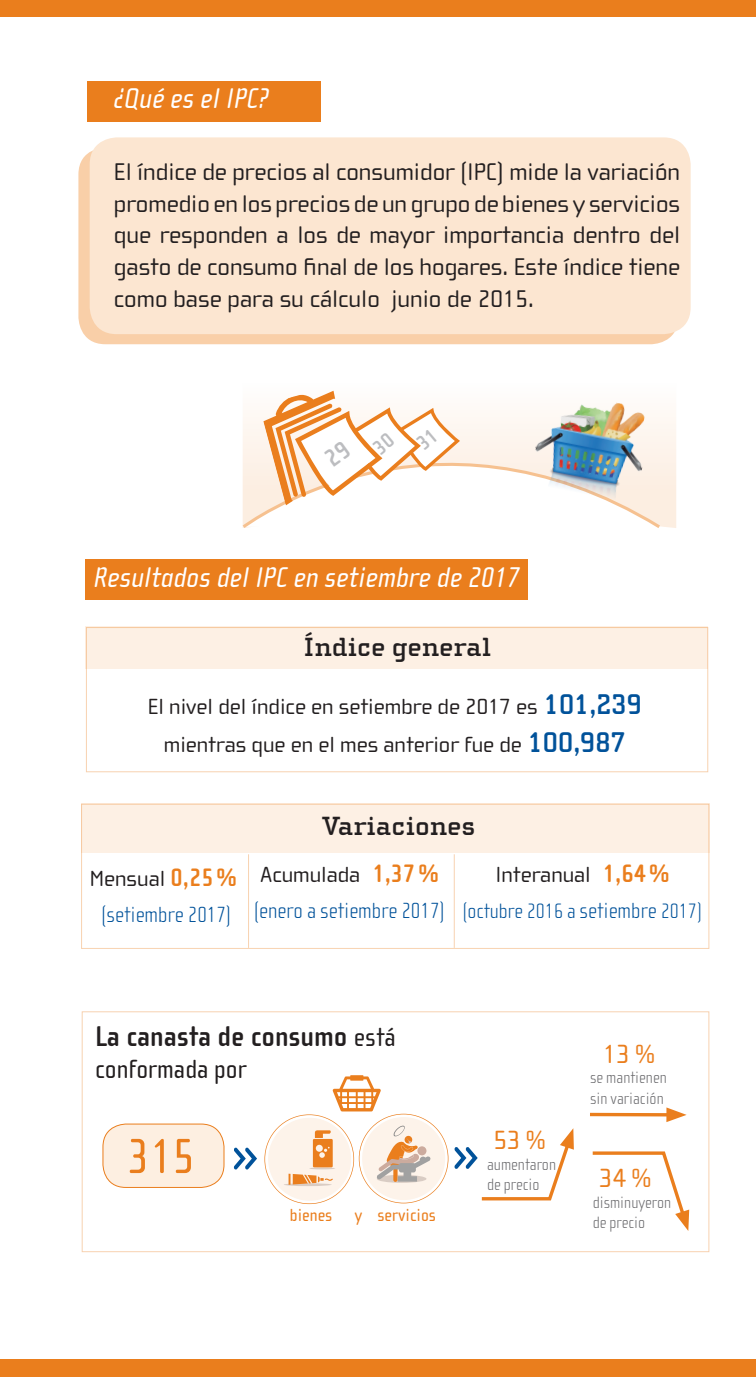
<style>
.page{position:relative;width:756px;height:1377px;background:#fff}
.page>*{position:absolute;margin:0;border:0;box-sizing:border-box;transform-origin:0 0}
.t1{font:50.62px "Cholla Sans";color:#ea7e1d}
.t2{font:italic 29.25px "Cholla Sans";color:#fff}
.t3{font:700 29.25px "Cholla Sans";color:#231f20}
.t4{font:700 27px "Cholla Slab";color:#231f20}
.t5{font:27px "Cholla Sans";color:#231f20}
.t6{font:27px "Cholla Wide";color:#ea7e1d}
.t7{font:24.75px/31.5px "Cholla Wide";color:#231f20;text-align:justify}
.t8{font:22.5px/38.2px "Cholla Wide";color:#231f20;text-align:center}
.t9{font:100 22.5px/36px "Cholla Sans";color:#01529a;text-align:center}
.t10{font:100 21.38px "Cholla Sans";color:#01529a}
.t11{font:18px "Cholla Sans";color:#ea7e1d}
.t12{font:100 16.88px/20.2px "Cholla Sans";color:#69696c}
.s1{font-family:"Cholla Slab";font-weight:700;font-size:29.25px;color:#01529a}
.s2{font-family:"Cholla Wide";font-weight:400;color:#231f20}
.s3{font-weight:700;font-size:25.88px;color:#ea7e1d}
.s4{font-family:"Cholla Sans";font-weight:700;font-size:25.88px;color:#ea7e1d}
.s5{font-size:22.5px}
.s6{font-weight:400;font-size:27px}
</style>
<div class="page">
<div style="left:78px;top:147px;width:600px;height:197px;background:#f9cfa8;border-radius:27px"></div>
<div style="left:88px;top:81px;width:233px;height:40px;background:#ea7e1d"></div>
<div style="left:90px;top:137px;width:601px;height:197px;background:#fce6d1;border-radius:27px"></div>
<div style="left:86px;top:559px;width:442px;height:40px;background:#ea7e1d"></div>
<div style="left:86px;top:627px;width:622px;height:42px;background:#fdf0e4"></div>
<svg style="left:663px;top:413px;width:13px;height:115px"></svg>
<svg style="left:242px;top:413px;width:421px;height:115px"></svg>
<img style="left:527px;top:402px;width:126px;height:108px">
<div style="left:0;top:1360px;width:756px;height:17px;background:#ea7e1d"></div>
<div style="left:0;top:0;width:756px;height:16px;background:#ea7e1d"></div>
<div style="left:103px;top:1124px;width:121px;height:63px;background:#fdefe1;border-radius:23px"></div>
<div style="left:103px;top:1124px;width:121px;height:64px;border:1px solid #ea7e1d;border-radius:23px"></div>
<svg style="left:234px;top:1147px;width:23px;height:23px"></svg>
<svg style="left:264px;top:1075px;width:184px;height:129px"></svg>
<svg style="left:592px;top:1151px;width:97px;height:80px"></svg>
<svg style="left:590px;top:1113px;width:76px;height:4px"></svg>
<svg style="left:666px;top:1107px;width:21px;height:15px"></svg>
<svg style="left:454px;top:1128px;width:120px;height:73px"></svg>
<div style="left:81px;top:804px;width:628px;height:49px;background:#fdf0e4"></div>
<hr style="left:248px;top:854px;width:1px;height:94px;background:#ea7e1d">
<hr style="left:454px;top:854px;width:1px;height:94px;background:#ea7e1d">
<svg style="left:263px;top:390px;width:197px;height:116px"></svg>
<p class="t2" style="left:114px;top:83px;width:156px">¿Qué es el IPC?</p>
<p class="t7" style="left:114px;top:157px;width:568px">El índice de precios al consumidor (IPC) mide la variación promedio en los precios de un grupo de bienes y servicios que responden a los de mayor importancia dentro del gasto de consumo final de los hogares. Este índice tiene como base para su cálculo junio de 2015.</p>
<p class="t2" style="left:94px;top:561px;width:428px">Resultados del IPC en setiembre de 2017</p>
<p class="t4" style="left:303px;top:632px;width:189px">Índice general</p>
<p class="t8" style="left:148px;top:688px;width:496px">El nivel del índice en setiembre de 2017 es <span class="s1">101,239 </span>mientras que en el mes anterior fue de <span class="s1">100,987</span></p>
<p class="t4" style="left:323px;top:811px;width:154px">Variaciones</p>
<p class="t9" style="left:90px;top:860px;width:148px"><span class="s2">Mensual</span> <span class="s3">0,25% </span>(setiembre 2017)</p>
<p class="t9" style="left:253px;top:856px;width:193px;text-align:left"><span class="s2">Acumulada</span> <span class="s3">1,37% </span>(enero a setiembre 2017)</p>
<p class="t8" style="left:495px;top:855px;width:175px">Interanual <span class="s4">1,64%</span></p>
<p class="t10" style="left:462px;top:899px;width:242px">(octubre 2016 a <span class="s5">setiembre</span> 2017)</p>
<p class="t3" style="left:95px;top:1020px;width:302px">La canasta de consumo <span class="s6">está</span></p>
<p class="t5" style="left:95px;top:1055px;width:153px">conformada por</p>
<p class="t1" style="left:128px;top:1129px;width:68px">315</p>
<p class="t11" style="left:290px;top:1205px;width:148px">bienes y servicios</p>
<p class="t6" style="left:603px;top:1039px;width:54px">13%</p>
<p class="t12" style="left:590px;top:1068px;width:78px">se mantienen sin variación</p>
<p class="t6" style="left:493px;top:1126px;width:54px">53%</p>
<p class="t12" style="left:487px;top:1154px;width:71px">aumentaron de precio</p>
<p class="t6" style="left:599px;top:1164px;width:54px">34%</p>
<p class="t12" style="left:593px;top:1192px;width:80px">disminuyeron de precio</p>
</div>
